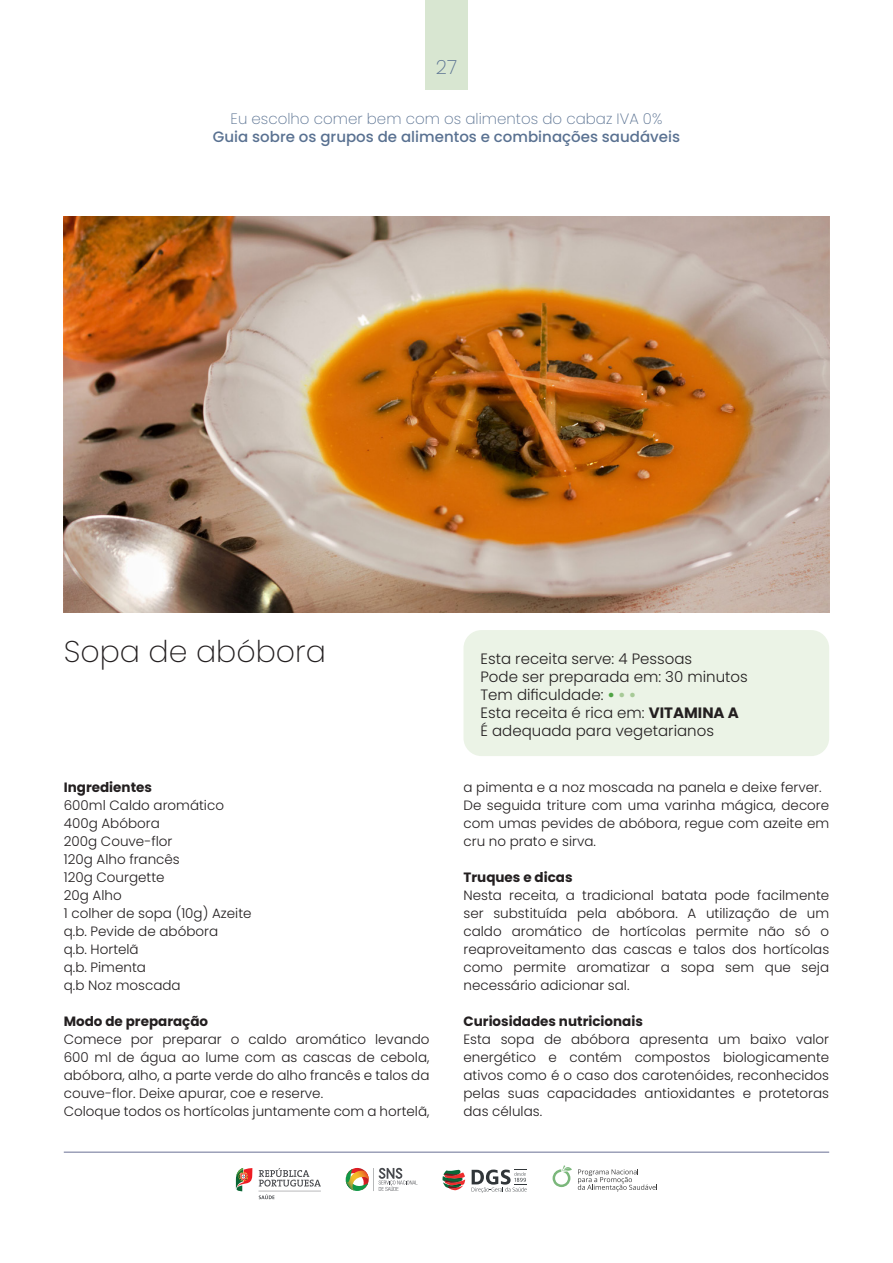
<style>
.page{position:relative;width:893px;height:1263px;background:#fff}
.page>*{position:absolute;margin:0;border:0;box-sizing:border-box;transform-origin:0 0}
.t1{font:200 30px "Poppins";color:#231f20}
.t2{font:200 19.5px "Poppins";color:#597191}
.t3{font:300 15px "Poppins";color:#231f20}
.t4{font:500 15px "Poppins";color:#597191}
.t5{font:200 15px "Poppins";color:#597191}
.t6{font:300 13.5px/18px "Poppins";color:#231f20;text-align:justify}
.t7{font:700 13.5px "Poppins";color:#231f20}
.s1{font-weight:700;color:#50a445}
.s2{font-weight:700;color:#a7ca97}
.s3{font-weight:700}
</style>
<div class="page">
<div style="left:425px;top:0;width:43px;height:90px;background:#d8e6d1"></div>
<svg style="left:553px;top:1165px;width:19px;height:22px"></svg>
<svg style="left:578px;top:1169px;width:79px;height:22px"></svg>
<svg style="left:236px;top:1168px;width:16px;height:23px"></svg>
<svg style="left:259px;top:1168px;width:62px;height:31px"></svg>
<svg style="left:346px;top:1168px;width:72px;height:23px"></svg>
<svg style="left:443px;top:1169px;width:22px;height:21px"></svg>
<svg style="left:472px;top:1169px;width:55px;height:24px"></svg>
<div style="left:463px;top:630px;width:366px;height:126px;background:#ebf3e6;border-radius:18px"></div>
<img style="left:64px;top:216px;width:765px;height:396px">
<hr style="left:64px;top:1152px;width:765px;height:1px;background:#697094">
<h2 class="t2" style="left:436px;top:56px;width:23px">27</h2>
<p class="t5" style="left:231px;top:110px;width:433px">Eu escolho comer bem com os alimentos do cabaz IVA 0%</p>
<p class="t4" style="left:213px;top:128px;width:469px">Guia sobre os grupos de alimentos e combinações saudáveis</p>
<p class="t1" style="left:64px;top:634px;width:264px">Sopa de abóbora</p>
<p class="t7" style="left:64px;top:779px;width:90px">Ingredientes</p>
<p class="t6" style="left:64px;top:796px;width:162px">600ml Caldo aromático</p>
<p class="t6" style="left:64px;top:814px;width:98px">400g Abóbora</p>
<p class="t6" style="left:64px;top:832px;width:110px">200g Couve-flor</p>
<p class="t6" style="left:64px;top:850px;width:118px">120g Alho francês</p>
<p class="t6" style="left:64px;top:868px;width:102px">120g Courgette</p>
<p class="t6" style="left:64px;top:886px;width:59px">20g Alho</p>
<p class="t6" style="left:64px;top:904px;width:189px">1 colher de sopa (10g) Azeite</p>
<p class="t6" style="left:64px;top:922px;width:156px">q.b. Pevide de abóbora</p>
<p class="t6" style="left:64px;top:940px;width:76px">q.b. Hortelã</p>
<p class="t6" style="left:64px;top:958px;width:84px">q.b. Pimenta</p>
<p class="t6" style="left:64px;top:976px;width:118px">q.b Noz moscada</p>
<p class="t7" style="left:64px;top:1013px;width:146px">Modo de preparação</p>
<p class="t6" style="left:64px;top:1030px;width:367px">Comece por preparar o caldo aromático levando 600 ml de água ao lume com as cascas de cebola, abóbora, alho, a parte verde do alho francês e talos da couve-flor. Deixe apurar, coe e reserve.</p>
<p class="t6" style="left:64px;top:1102px;width:367px">Coloque todos os hortícolas juntamente com a hortelã,</p>
<p class="t3" style="left:480px;top:650px;width:213px">Esta receita serve: 4 Pessoas</p>
<p class="t3" style="left:480px;top:668px;width:269px">Pode ser preparada em: 30 minutos</p>
<p class="t3" style="left:480px;top:686px;width:157px">Tem dificuldade: <span class="s1">•</span> <span class="s2">• •</span></p>
<p class="t3" style="left:480px;top:704px;width:260px">Esta receita é rica em: <span class="s3">VITAMINA A</span></p>
<p class="t3" style="left:480px;top:722px;width:235px">É adequada para vegetarianos</p>
<p class="t6" style="left:463px;top:778px;width:360px">a pimenta e a noz moscada na panela e deixe ferver.</p>
<p class="t6" style="left:463px;top:796px;width:367px">De seguida triture com uma varinha mágica, decore com umas pevides de abóbora, regue com azeite em cru no prato e sirva.</p>
<p class="t7" style="left:463px;top:869px;width:111px">Truques e dicas</p>
<p class="t6" style="left:463px;top:886px;width:367px">Nesta receita, a tradicional batata pode facilmente ser substituída pela abóbora. A utilização de um caldo aromático de hortícolas permite não só o reaproveitamento das cascas e talos dos hortícolas como permite aromatizar a sopa sem que seja necessário adicionar sal.</p>
<p class="t7" style="left:463px;top:1013px;width:181px">Curiosidades nutricionais</p>
<p class="t6" style="left:463px;top:1030px;width:367px">Esta sopa de abóbora apresenta um baixo valor energético e contém compostos biologicamente ativos como é o caso dos carotenóides, reconhecidos pelas suas capacidades antioxidantes e protetoras das células.</p>
</div>
